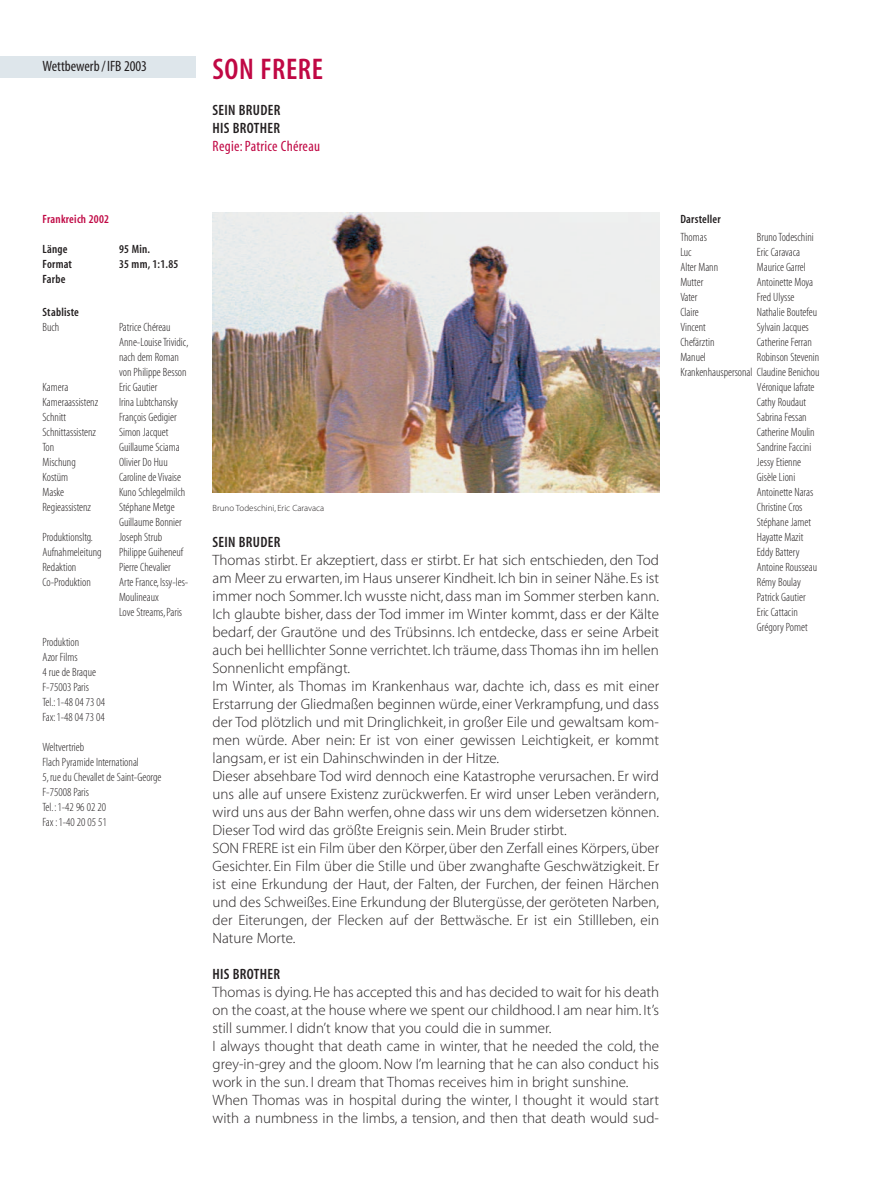
<style>
.page{position:relative;width:893px;height:1191px;background:#fff}
.page>*{position:absolute;margin:0;border:0;box-sizing:border-box;transform-origin:0 0}
.t1{font:30px "Myriad MM 565 300";letter-spacing:.02em;color:#c00844}
.t2{font:15px/18px "Myriad MM 215 600";color:#231f20}
.t3{font:15px/18px "Myriad MM 565 300";letter-spacing:.02em;color:#231f20}
.t4{font:15px "Myriad MM 400 300";letter-spacing:.02em;color:#c00844}
.t5{font:15px "Myriad MM 400 300";color:#231f20}
.t6{font:12px/15px "Myriad MM 215 300";color:#231f20}
.t7{font:12px "Myriad MM 565 300";letter-spacing:.02em;color:#231f20}
.t8{font:12px "Myriad MM 565 300";letter-spacing:.02em;color:#c00844}
.t9{font:9px "Myriad MM 215 600";color:#231f20}
</style>
<div class="page">
<img style="left:213px;top:213px;width:446px;height:280px">
<div style="left:0;top:57px;width:196px;height:21px;background:#dee6eb"></div>
<p class="t5" style="left:43px;top:61px;width:106px">Wettbewerb /IFB 2003</p>
<p class="t8" style="left:43px;top:215px;width:68px">Frankreich 2002</p>
<p class="t7" style="left:43px;top:245px;width:27px">Länge</p>
<p class="t7" style="left:119px;top:245px;width:33px">95 Min.</p>
<p class="t7" style="left:43px;top:260px;width:31px">Format</p>
<p class="t7" style="left:119px;top:260px;width:61px">35 mm, 1:1.85</p>
<p class="t7" style="left:43px;top:275px;width:24px">Farbe</p>
<p class="t7" style="left:43px;top:308px;width:38px">Stabliste</p>
<p class="t6" style="left:43px;top:320px;width:18px">Buch</p>
<p class="t6" style="left:119px;top:320px;width:71px">Patrice Chéreau<br>Anne-Louise Trividic, nach dem Roman von Philippe Besson</p>
<p class="t6" style="left:43px;top:380px;width:27px">Kamera</p>
<p class="t6" style="left:119px;top:380px;width:40px">Eric Gautier</p>
<p class="t6" style="left:43px;top:395px;width:57px">Kameraassistenz</p>
<p class="t6" style="left:119px;top:395px;width:61px">Irina Lubtchansky</p>
<p class="t6" style="left:43px;top:410px;width:25px">Schnitt</p>
<p class="t6" style="left:119px;top:410px;width:59px">François Gedigier</p>
<p class="t6" style="left:43px;top:425px;width:55px">Schnittassistenz</p>
<p class="t6" style="left:119px;top:425px;width:51px">Simon Jacquet</p>
<p class="t6" style="left:43px;top:440px;width:13px">Ton</p>
<p class="t6" style="left:119px;top:440px;width:62px">Guillaume Sciama</p>
<p class="t6" style="left:43px;top:455px;width:35px">Mischung</p>
<p class="t6" style="left:119px;top:455px;width:50px">Olivier Do Huu</p>
<p class="t6" style="left:43px;top:470px;width:27px">Kostüm</p>
<p class="t6" style="left:119px;top:470px;width:64px">Caroline de Vivaise</p>
<p class="t6" style="left:43px;top:485px;width:23px">Maske</p>
<p class="t6" style="left:119px;top:485px;width:68px">Kuno Schlegelmilch</p>
<p class="t6" style="left:43px;top:500px;width:50px">Regieassistenz</p>
<p class="t6" style="left:119px;top:500px;width:64px">Stéphane Metge<br>Guillaume Bonnier</p>
<p class="t6" style="left:43px;top:530px;width:52px">Produktionsltg.</p>
<p class="t6" style="left:119px;top:530px;width:45px">Joseph Strub</p>
<p class="t6" style="left:43px;top:545px;width:61px">Aufnahmeleitung</p>
<p class="t6" style="left:119px;top:545px;width:66px">Philippe Guiheneuf</p>
<p class="t6" style="left:43px;top:560px;width:35px">Redaktion</p>
<p class="t6" style="left:119px;top:560px;width:53px">Pierre Chevalier</p>
<p class="t6" style="left:43px;top:575px;width:50px">Co-Produktion</p>
<p class="t6" style="left:119px;top:575px;width:71px">Arte France,Issy-les-<br>Moulineaux<br>Love Streams,Paris</p>
<p class="t6" style="left:43px;top:635px;width:64px">Produktion<br>Azor Films<br>4 rue de Braque<br>F-75003 Paris<br>Tel.:1-48 04 73 04<br>Fax:1-48 04 73 04</p>
<p class="t6" style="left:43px;top:740px;width:120px">Weltvertrieb<br>Flach Pyramide International<br>5,rue du Chevallet de Saint-George<br>F-75008 Paris<br>Tel.:1-42 96 02 20<br>Fax :1-40 20 05 51</p>
<h1 class="t1" style="left:213px;top:58px;width:112px">SON FRERE</h1>
<p class="t3" style="left:213px;top:102px;width:69px">SEIN BRUDER<br>HIS BROTHER</p>
<p class="t4" style="left:213px;top:140px;width:109px">Regie: Patrice Chéreau</p>
<p class="t9" style="left:213px;top:504px;width:113px">Bruno Todeschini, Eric Caravaca</p>
<p class="t3" style="left:213px;top:534px;width:69px">SEIN BRUDER</p>
<p class="t2" style="left:213px;top:552px;width:448px">Thomas stirbt. Er akzeptiert, dass er stirbt. Er hat sich entschieden, den Tod am Meer zu erwarten, im Haus unserer Kindheit. Ich bin in seiner Nähe. Es ist immer noch Sommer. Ich wusste nicht, dass man im Sommer sterben kann.<br>Ich glaubte bisher, dass der Tod immer im Winter kommt, dass er der Kälte bedarf, der Grautöne und des Trübsinns. Ich entdecke, dass er seine Arbeit auch bei helllichter Sonne verrichtet. Ich träume, dass Thomas ihn im hellen Sonnenlicht empfängt.<br>Im Winter, als Thomas im Krankenhaus war, dachte ich, dass es mit einer Erstarrung der Gliedmaßen beginnen würde, einer Verkrampfung, und dass der Tod plötzlich und mit Dringlichkeit, in großer Eile und gewaltsam kom&shy;men würde. Aber nein: Er ist von einer gewissen Leichtigkeit, er kommt langsam, er ist ein Dahinschwinden in der Hitze.<br>Dieser absehbare Tod wird dennoch eine Katastrophe verursachen. Er wird uns alle auf unsere Existenz zurückwerfen. Er wird unser Leben verändern, wird uns aus der Bahn werfen, ohne dass wir uns dem widersetzen können.<br>Dieser Tod wird das größte Ereignis sein. Mein Bruder stirbt.<br>SON FRERE ist ein Film über den Körper, über den Zerfall eines Körpers, über Gesichter. Ein Film über die Stille und über zwanghafte Geschwätzigkeit. Er ist eine Erkundung der Haut, der Falten, der Furchen, der feinen Härchen und des Schweißes. Eine Erkundung der Blutergüsse, der geröteten Narben, der Eiterungen, der Flecken auf der Bettwäsche. Er ist ein Stillleben, ein Nature Morte.</p>
<p class="t3" style="left:213px;top:966px;width:69px">HIS BROTHER</p>
<p class="t2" style="left:213px;top:984px;width:448px">Thomas is dying. He has accepted this and has decided to wait for his death on the coast, at the house where we spent our childhood. I am near him. It’s still summer. I didn’t know that you could die in summer.<br>I always thought that death came in winter, that he needed the cold, the grey-in-grey and the gloom. Now I’m learning that he can also conduct his work in the sun. I dream that Thomas receives him in bright sunshine.<br>When Thomas was in hospital during the winter, I thought it would start with a numbness in the limbs, a tension, and then that death would sud-</p>
<p class="t7" style="left:680px;top:215px;width:42px">Darsteller</p>
<p class="t6" style="left:680px;top:230px;width:28px">Thomas</p>
<p class="t6" style="left:757px;top:230px;width:58px">Bruno Todeschini</p>
<p class="t6" style="left:680px;top:245px;width:13px">Luc</p>
<p class="t6" style="left:757px;top:245px;width:45px">Eric Caravaca</p>
<p class="t6" style="left:680px;top:260px;width:39px">Alter Mann</p>
<p class="t6" style="left:757px;top:260px;width:50px">Maurice Garrel</p>
<p class="t6" style="left:680px;top:275px;width:24px">Mutter</p>
<p class="t6" style="left:757px;top:275px;width:58px">Antoinette Moya</p>
<p class="t6" style="left:680px;top:290px;width:19px">Vater</p>
<p class="t6" style="left:757px;top:290px;width:39px">Fred Ulysse</p>
<p class="t6" style="left:680px;top:305px;width:20px">Claire</p>
<p class="t6" style="left:757px;top:305px;width:62px">Nathalie Boutefeu</p>
<p class="t6" style="left:680px;top:320px;width:27px">Vincent</p>
<p class="t6" style="left:757px;top:320px;width:53px">Sylvain Jacques</p>
<p class="t6" style="left:680px;top:335px;width:36px">Chefärztin</p>
<p class="t6" style="left:757px;top:335px;width:56px">Catherine Ferran</p>
<p class="t6" style="left:680px;top:350px;width:27px">Manuel</p>
<p class="t6" style="left:757px;top:350px;width:64px">Robinson Stevenin</p>
<p class="t6" style="left:680px;top:365px;width:141px">Krankenhauspersonal Claudine Benichou</p>
<p class="t6" style="left:757px;top:380px;width:59px">Véronique Iafrate</p>
<p class="t6" style="left:757px;top:395px;width:51px">Cathy Roudaut</p>
<p class="t6" style="left:757px;top:410px;width:51px">Sabrina Fessan</p>
<p class="t6" style="left:757px;top:425px;width:59px">Catherine Moulin</p>
<p class="t6" style="left:757px;top:440px;width:56px">Sandrine Faccini</p>
<p class="t6" style="left:757px;top:455px;width:46px">Jessy Etienne</p>
<p class="t6" style="left:757px;top:470px;width:40px">Gisèle Lioni</p>
<p class="t6" style="left:757px;top:485px;width:58px">Antoinette Naras</p>
<p class="t6" style="left:757px;top:500px;width:47px">Christine Cros</p>
<p class="t6" style="left:757px;top:515px;width:56px">Stéphane Jamet</p>
<p class="t6" style="left:757px;top:530px;width:48px">Hayatte Mazit</p>
<p class="t6" style="left:757px;top:545px;width:44px">Eddy Battery</p>
<p class="t6" style="left:757px;top:560px;width:62px">Antoine Rousseau</p>
<p class="t6" style="left:757px;top:575px;width:45px">Rémy Boulay</p>
<p class="t6" style="left:757px;top:590px;width:50px">Patrick Gautier</p>
<p class="t6" style="left:757px;top:605px;width:42px">Eric Cattacin</p>
<p class="t6" style="left:757px;top:620px;width:52px">Grégory Pomet</p>
</div>
